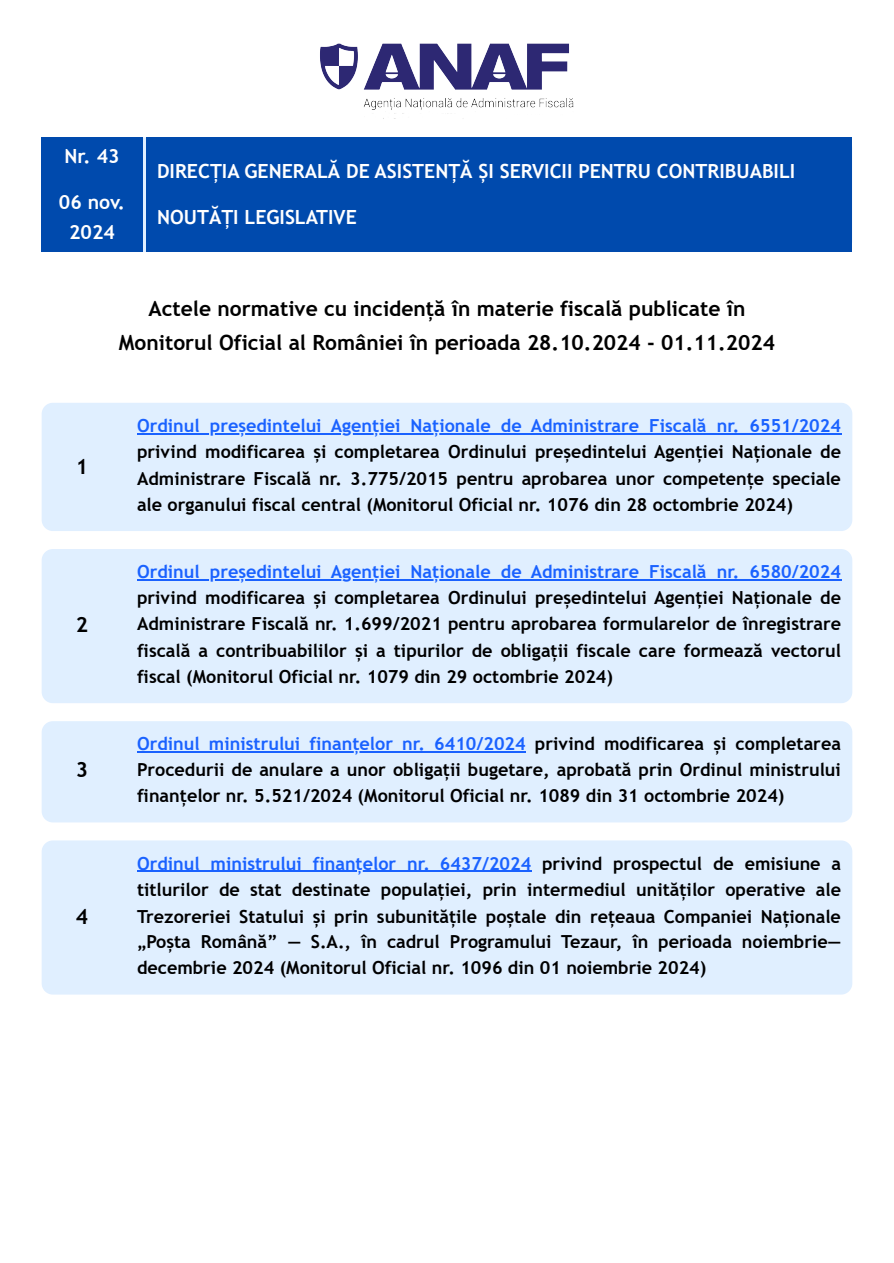
<style>
.page{position:relative;width:894px;height:1263px;background:#fff}
.page>*{position:absolute;margin:0;border:0;box-sizing:border-box;transform-origin:0 0}
.t1{font:700 21px "Trebuchet MS";color:#000}
.t2{font:700 19.5px/29.2px "Trebuchet MS";color:#fff;text-align:center}
.t3{font:700 18px/26.1px "Trebuchet MS";color:#000;text-align:justify}
.s1{color:#1a62ff}
</style>
<div class="page">
<img style="left:320px;top:43px;width:254px;height:76px">
<div style="left:42px;top:137px;width:101px;height:115px;background:#004aad"></div>
<div style="left:146px;top:137px;width:706px;height:115px;background:#004aad"></div>
<div style="left:42px;top:403px;width:810px;height:128px;background:#e0efff"></div>
<hr style="left:137px;top:433px;width:703px;height:1px;background:#1a62ff">
<div style="left:42px;top:549px;width:810px;height:154px;background:#e0efff"></div>
<hr style="left:137px;top:579px;width:703px;height:1px;background:#1a62ff">
<div style="left:42px;top:721px;width:810px;height:101px;background:#e0efff"></div>
<hr style="left:137px;top:752px;width:388px;height:1px;background:#1a62ff">
<div style="left:42px;top:840px;width:810px;height:154px;background:#e0efff"></div>
<hr style="left:137px;top:871px;width:293px;height:1px;background:#1a62ff">
<hr style="left:440px;top:871px;width:91px;height:1px;background:#1a62ff">
<p class="t2" style="left:65px;top:142px;width:56px">Nr. 43</p>
<p class="t2" style="left:59px;top:188px;width:68px">06 nov.<br>2024</p>
<p class="t2" style="left:157px;top:156px;width:639px">DIRECȚIA GENERALĂ DE ASISTENȚĂ ȘI SERVICII PENTRU CONTRIBUABILI</p>
<p class="t2" style="left:157px;top:202px;width:201px">NOUTĂȚI LEGISLATIVE</p>
<p class="t1" style="left:76px;top:454px;width:14px">1</p>
<p class="t1" style="left:76px;top:613px;width:14px">2</p>
<p class="t1" style="left:76px;top:758px;width:14px">3</p>
<p class="t1" style="left:76px;top:904px;width:14px">4</p>
<p class="t1" style="left:148px;top:296px;width:598px">Actele normative cu incidență în materie fiscală publicate în</p>
<p class="t1" style="left:119px;top:330px;width:657px">Monitorul Oficial al României în perioada 28.10.2024 - 01.11.2024</p>
<p class="t3" style="left:137px;top:412px;width:705px"><span class="s1">Ordinul președintelui Agenției Naționale de Administrare Fiscală nr. 6551/2024 </span>privind modificarea și completarea Ordinului președintelui Agenției Naționale de Administrare Fiscală nr. 3.775/2015 pentru aprobarea unor competențe speciale ale organului fiscal central (Monitorul Oficial nr. 1076 din 28 octombrie 2024)</p>
<p class="t3" style="left:137px;top:559px;width:705px"><span class="s1">Ordinul președintelui Agenției Naționale de Administrare Fiscală nr. 6580/2024 </span>privind modificarea și completarea Ordinului președintelui Agenției Naționale de Administrare Fiscală nr. 1.699/2021 pentru aprobarea formularelor de înregistrare fiscală a contribuabililor și a tipurilor de obligații fiscale care formează vectorul fiscal (Monitorul Oficial nr. 1079 din 29 octombrie 2024)</p>
<p class="t3" style="left:137px;top:731px;width:705px"><span class="s1">Ordinul ministrului finanțelor nr. 6410/2024</span> privind modificarea şi completarea Procedurii de anulare a unor obligaţii bugetare, aprobată prin Ordinul ministrului finanţelor nr. 5.521/2024 (Monitorul Oficial nr. 1089 din 31 octombrie 2024)</p>
<p class="t3" style="left:137px;top:850px;width:705px"><span class="s1">Ordinul ministrului finanțelor nr. 6437/2024</span> privind prospectul de emisiune a titlurilor de stat destinate populației, prin intermediul unităților operative ale Trezoreriei Statului și prin subunitățile poștale din rețeaua Companiei Naționale „Poșta Română” — S.A., în cadrul Programului Tezaur, în perioada noiembrie— decembrie 2024 (Monitorul Oficial nr. 1096 din 01 noiembrie 2024)</p>
</div>
